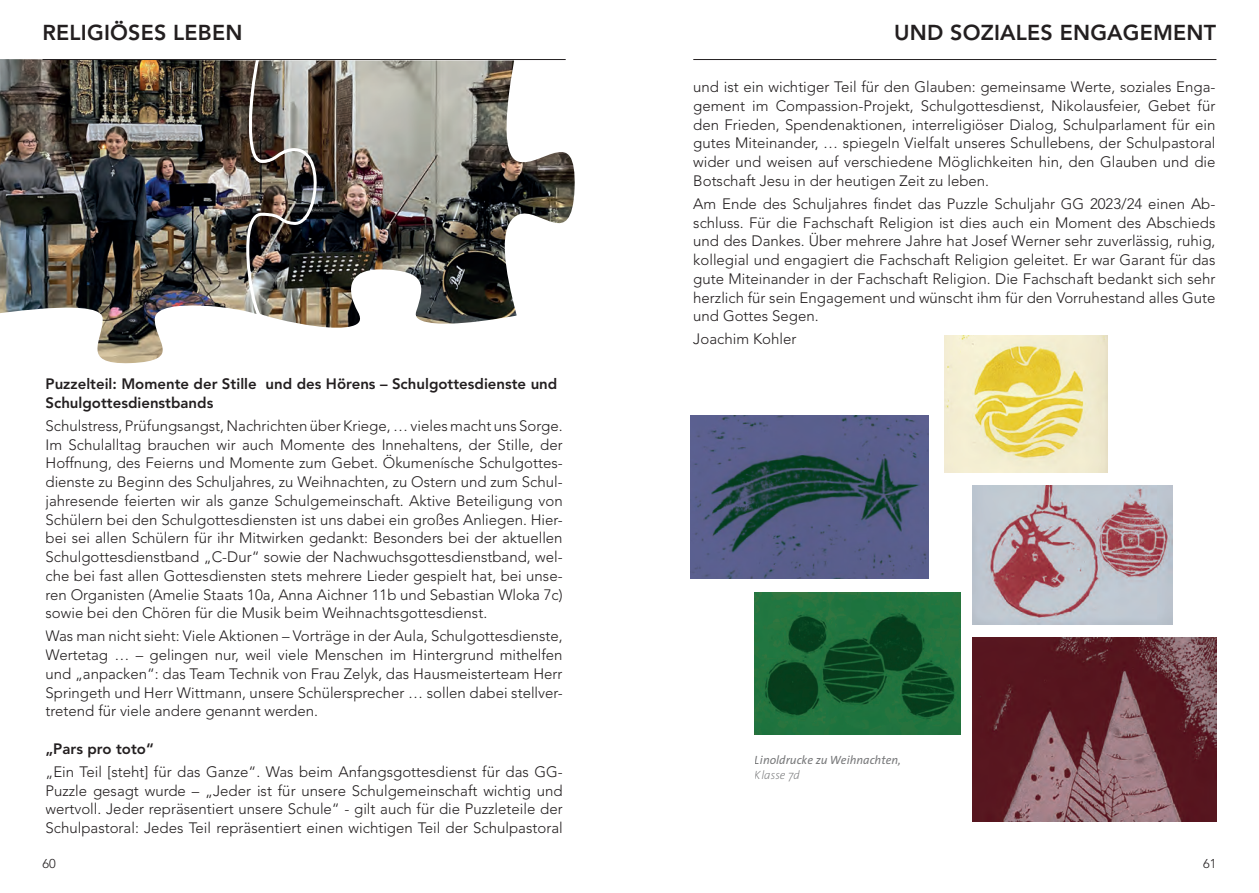
<style>
.page{position:relative;width:1259px;height:893px;background:#fff}
.page>*{position:absolute;margin:0;border:0;box-sizing:border-box;transform-origin:0 0}
.t1{font:800 21.45px "Avenir LT Std";letter-spacing:.01em;color:#231f20}
.t2{font:300 15px/18.8px "Avenir LT Std";color:#231f20;text-align:justify}
.t3{font:800 15px/18.8px "Avenir LT Std";color:#231f20}
.t4{font:300 12.75px "Avenir LT Std";color:#231f20}
.t5{font:italic 12px "The Sans";color:#57585a}
.t6{font:italic 200 12px "The Sans";color:#57585a}
</style>
<div class="page">
<img style="left:0;top:59px;width:238px;height:305px">
<img style="left:238px;top:60px;width:337px;height:268px">
<img style="left:690px;top:415px;width:238px;height:164px">
<img style="left:973px;top:638px;width:243px;height:184px">
<img style="left:973px;top:485px;width:199px;height:140px">
<img style="left:755px;top:592px;width:205px;height:143px">
<img style="left:944px;top:336px;width:163px;height:136px">
<hr style="left:43px;top:59px;width:523px;height:1px;background:#231f20">
<hr style="left:693px;top:59px;width:523px;height:1px;background:#231f20">
<h1 class="t1" style="left:43px;top:19px;width:201px">RELIGIÖSES LEBEN</h1>
<h1 class="t1" style="left:894px;top:19px;width:324px">UND SOZIALES ENGAGEMENT</h1>
<p class="t3" style="left:46px;top:375px;width:513px">Puzzelteil: Momente der Stille und des Hörens – Schulgottesdienste und<br>Schulgottesdienstbands</p>
<p class="t2" style="left:46px;top:416px;width:519px">Schulstress, Prüfungsangst, Nachrichten über Kriege, … vieles macht uns Sorge.<br>Im Schulalltag brauchen wir auch Momente des Innehaltens, der Stille, der Hoffnung, des Feierns und Momente zum Gebet. Ökumenísche Schulgottes&shy;dienste zu Beginn des Schuljahres, zu Weihnachten, zu Ostern und zum Schul&shy;jahresende feierten wir als ganze Schulgemeinschaft. Aktive Beteiligung von Schülern bei den Schulgottesdiensten ist uns dabei ein großes Anliegen. Hier&shy;bei sei allen Schülern für ihr Mitwirken gedankt: Besonders bei der aktuellen Schulgottesdienstband „C-Dur“ sowie der Nachwuchsgottesdienstband, wel&shy;che bei fast allen Gottesdiensten stets mehrere Lieder gespielt hat, bei unse&shy;ren Organisten (Amelie Staats 10a, Anna Aichner 11b und Sebastian Wloka 7c) sowie bei den Chören für die Musik beim Weihnachtsgottesdienst.</p>
<p class="t2" style="left:46px;top:627px;width:519px">Was man nicht sieht: Viele Aktionen – Vorträge in der Aula, Schulgottesdienste, Wertetag … – gelingen nur, weil viele Menschen im Hintergrund mithelfen und „anpacken“: das Team Technik von Frau Zelyk, das Hausmeisterteam Herr Springeth und Herr Wittmann, unsere Schülersprecher … sollen dabei stellver&shy;tretend für viele andere genannt werden.</p>
<p class="t3" style="left:46px;top:739px;width:110px">„Pars pro toto“</p>
<p class="t2" style="left:46px;top:762px;width:519px">„Ein Teil [steht] für das Ganze“. Was beim Anfangsgottesdienst für das GG-Puzzle gesagt wurde – „Jeder ist für unsere Schulgemeinschaft wichtig und wertvoll. Jeder repräsentiert unsere Schule“ - gilt auch für die Puzzleteile der Schulpastoral: Jedes Teil repräsentiert einen wichtigen Teil der Schulpastoral</p>
<p class="t2" style="left:693px;top:78px;width:524px">und ist ein wichtiger Teil für den Glauben: gemeinsame Werte, soziales Enga&shy;gement im Compassion-Projekt, Schulgottesdienst, Nikolausfeier, Gebet für den Frieden, Spendenaktionen, interreligiöser Dialog, Schulparlament für ein gutes Miteinander, … spiegeln Vielfalt unseres Schullebens, der Schulpastoral wider und weisen auf verschiedene Möglichkeiten hin, den Glauben und die Botschaft Jesu in der heutigen Zeit zu leben.</p>
<p class="t2" style="left:693px;top:194px;width:524px">Am Ende des Schuljahres findet das Puzzle Schuljahr GG 2023/24 einen Ab&shy;schluss. Für die Fachschaft Religion ist dies auch ein Moment des Abschieds und des Dankes. Über mehrere Jahre hat Josef Werner sehr zuverlässig, ruhig, kollegial und engagiert die Fachschaft Religion geleitet. Er war Garant für das gute Miteinander in der Fachschaft Religion. Die Fachschaft bedankt sich sehr herzlich für sein Engagement und wünscht ihm für den Vorruhestand alles Gute und Gottes Segen.</p>
<p class="t2" style="left:693px;top:330px;width:105px">Joachim Kohler</p>
<p class="t5" style="left:755px;top:750px;width:147px">Linoldrucke zu Weihnachten,</p>
<p class="t6" style="left:755px;top:765px;width:47px">Klasse 7d</p>
<p class="t4" style="left:43px;top:856px;width:15px">60</p>
<p class="t4" style="left:1203px;top:856px;width:15px">61</p>
</div>
